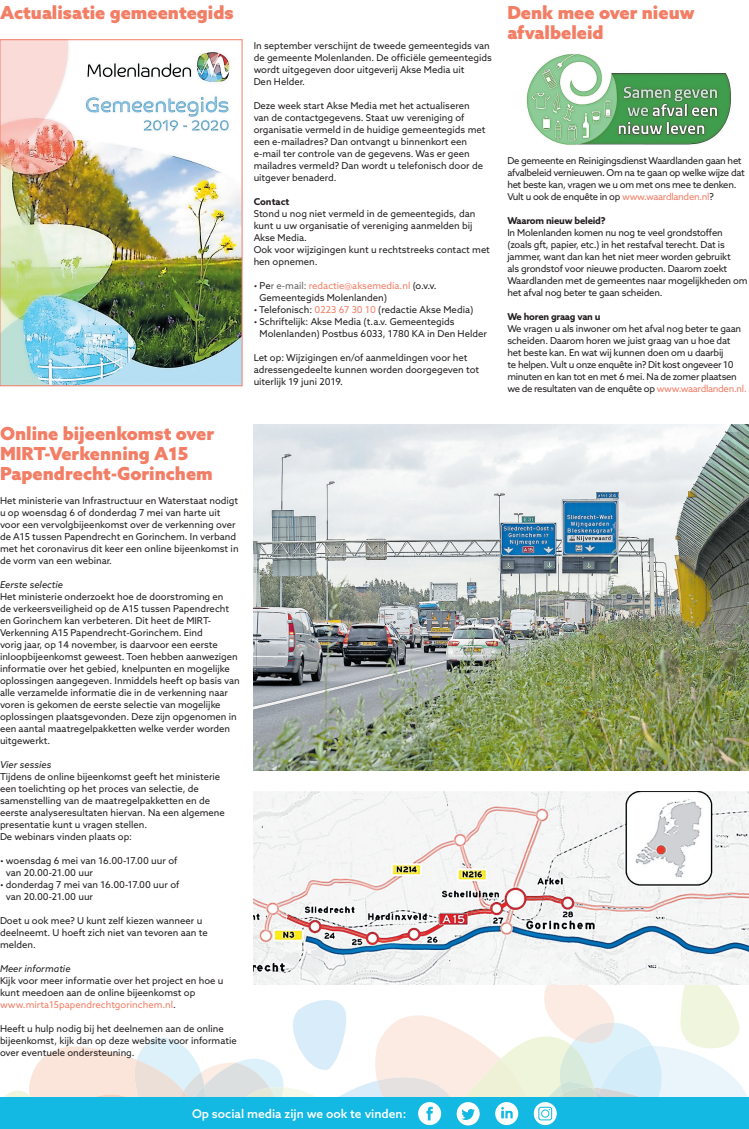
<style>
.page{position:relative;width:749px;height:1129px;background:#fff}
.page>*{position:absolute;margin:0;border:0;box-sizing:border-box;transform-origin:0 0}
.t1{font:900 18px/20px "Azo Sans";color:#f37e66}
.t2{font:500 12px "Azo Sans";color:#fff}
.t3{font:9.5px/12px "Azo Sans";color:#231f20}
.t4{font:9.5px/12px "Azo Sans";letter-spacing:-.03em;color:#231f20}
.t5{font:9.5px/12px "Azo Sans";letter-spacing:-.02em;color:#231f20}
.t6{font:italic 9.5px "Azo Sans";color:#231f20}
.t7{font:700 9.5px "Azo Sans";letter-spacing:-.02em;color:#231f20}
.t8{font:700 9.5px "Azo Sans";color:#231f20}
.s1{color:#636366}
.s2{color:#f37e66}
</style>
<div class="page">
<div style="left:0;top:1097px;width:748px;height:31px;background:#13b8e3"></div>
<svg style="left:4px;top:984px;width:743px;height:141px"></svg>
<img style="left:2px;top:41px;width:238px;height:343px">
<div style="left:0;top:39px;width:242px;height:347px;border:1px solid #f37e66"></div>
<img style="left:526px;top:53px;width:205px;height:92px">
<img style="left:253px;top:424px;width:495px;height:346px">
<img style="left:253px;top:791px;width:495px;height:193px">
<h1 class="t1" style="left:0;top:2px;width:235px">Actualisatie gemeentegids</h1>
<p class="t3" style="left:253px;top:39px;width:240px">In september verschijnt de tweede gemeentegids van de gemeente Molenlanden. De officiële gemeentegids wordt uitgegeven door uitgeverij Akse Media uit<br>Den Helder.</p>
<p class="t3" style="left:253px;top:99px;width:233px">Deze week start Akse Media met het actualiseren van de contactgegevens. Staat uw vereniging of organisatie vermeld in de huidige gemeentegids met een e-mailadres? Dan ontvangt u binnenkort een e-mail ter controle van de gegevens. Was er geen mailadres vermeld? Dan wordt u telefonisch door de uitgever benaderd.</p>
<p class="t8" style="left:253px;top:195px;width:37px">Contact</p>
<p class="t3" style="left:253px;top:207px;width:238px">Stond u nog niet vermeld in de gemeentegids, dan kunt u uw organisatie of vereniging aanmelden bij Akse Media.<br>Ook voor wijzigingen kunt u rechtstreeks contact met hen opnemen.</p>
<p class="t3" style="left:259px;top:279px;width:178px;text-indent:-6px">• Pe<span class="s1">r e-mail:</span> <span class="s2">redactie@aksemedia.nl</span> (o.v.v.<br>Gemeentegids Molenlanden)</p>
<p class="t3" style="left:253px;top:303px;width:221px">• Telefonisch: <span class="s2">0223 67 30 10</span> (redactie Akse Media)</p>
<p class="t3" style="left:259px;top:315px;width:229px;text-indent:-6px">• Schriftelijk: Akse Media (t.a.v. Gemeentegids<br>Molenlanden) Postbus 6033, 1780 KA in Den Helder</p>
<p class="t3" style="left:253px;top:351px;width:227px">Let op: Wijzigingen en/of aanmeldingen voor het adressengedeelte kunnen worden doorgegeven tot uiterlijk 19 juni 2019.</p>
<h1 class="t1" style="left:0;top:423px;width:216px">Online bijeenkomst over<br>MIRT-Verkenning A15<br>Papendrecht-Gorinchem</h1>
<p class="t3" style="left:0;top:494px;width:240px">Het ministerie van Infrastructuur en Waterstaat nodigt u op woensdag 6 of donderdag 7 mei van harte uit voor een vervolgbijeenkomst over de verkenning over de A15 tussen Papendrecht en Gorinchem. In verband met het coronavirus dit keer een online bijeenkomst in de vorm van een webinar.</p>
<p class="t6" style="left:0;top:578px;width:65px">Eerste selectie</p>
<p class="t3" style="left:0;top:590px;width:241px">Het ministerie onderzoekt hoe de doorstroming en<br>de verkeersveiligheid op de A15 tussen Papendrecht en Gorinchem kan verbeteren. Dit heet de MIRT-Verkenning A15 Papendrecht-Gorinchem. Eind<br>vorig jaar, op 14 november, is daarvoor een eerste inloopbijeenkomst geweest. Toen hebben aanwezigen informatie over het gebied, knelpunten en mogelijke oplossingen aangegeven. Inmiddels heeft op basis van alle verzamelde informatie die in de verkenning naar voren is gekomen de eerste selectie van mogelijke oplossingen plaatsgevonden. Deze zijn opgenomen in een aantal maatregelpakketten welke verder worden uitgewerkt.</p>
<p class="t6" style="left:0;top:758px;width:53px">Vier sessies</p>
<p class="t3" style="left:0;top:770px;width:226px">Tijdens de online bijeenkomst geeft het ministerie een toelichting op het proces van selectie, de samenstelling van de maatregelpakketten en de eerste analyseresultaten hiervan. Na een algemene presentatie kunt u vragen stellen.<br>De webinars vinden plaats op:</p>
<p class="t3" style="left:6px;top:854px;width:173px;text-indent:-6px">• woensdag 6 mei van 16.00-17.00 uur of van 20.00-21.00 uur</p>
<p class="t3" style="left:6px;top:878px;width:175px;text-indent:-6px">• donderdag 7 mei van 16.00-17.00 uur of van 20.00-21.00 uur</p>
<p class="t3" style="left:0;top:914px;width:209px">Doet u ook mee? U kunt zelf kiezen wanneer u deelneemt. U hoeft zich niet van tevoren aan te melden.</p>
<p class="t6" style="left:0;top:962px;width:72px">Meer informatie</p>
<p class="t3" style="left:0;top:974px;width:225px">Kijk voor meer informatie over het project en hoe u kunt meedoen aan de online bijeenkomst op <span class="s2">www.mirta15papendrechtgorinchem.nl</span>.</p>
<p class="t3" style="left:0;top:1022px;width:238px">Heeft u hulp nodig bij het deelnemen aan de online bijeenkomst, kijk dan op deze website voor informatie over eventuele ondersteuning.</p>
<h1 class="t1" style="left:507px;top:2px;width:189px">Denk mee over nieuw afvalbeleid</h1>
<p class="t4" style="left:507px;top:154px;width:239px">De gemeente en Reinigingsdienst Waardlanden gaan het afvalbeleid vernieuwen. Om na te gaan op welke wijze dat het beste kan, vragen we u om met ons mee te denken.<br>Vult u ook de enquête in op <span class="s2">www.waardlanden.nl</span>?</p>
<p class="t7" style="left:507px;top:214px;width:100px">Waarom nieuw beleid?</p>
<p class="t5" style="left:507px;top:226px;width:241px">In Molenlanden komen nu nog te veel grondstoffen (zoals gft, papier, etc.) in het restafval terecht. Dat is jammer, want dan kan het niet meer worden gebruikt<br>als grondstof voor nieuwe producten. Daarom zoekt Waardlanden met de gemeentes naar mogelijkheden om het afval nog beter te gaan scheiden.</p>
<p class="t7" style="left:507px;top:310px;width:95px">We horen graag van u</p>
<p class="t4" style="left:507px;top:322px;width:241px">We vragen u als inwoner om het afval nog beter te gaan scheiden. Daarom horen we juist graag van u hoe dat het beste kan. En wat wij kunnen doen om u daarbij<br>te helpen. Vult u onze enquête in? Dit kost ongeveer 10 minuten en kan tot en met 6 mei. Na de zomer plaatsen we de resultaten van de enquête op <span class="s2">www.waardlanden.nl.</span></p>
<p class="t2" style="left:192px;top:1105px;width:216px">Op social media zijn we ook te vinden:</p>
</div>
